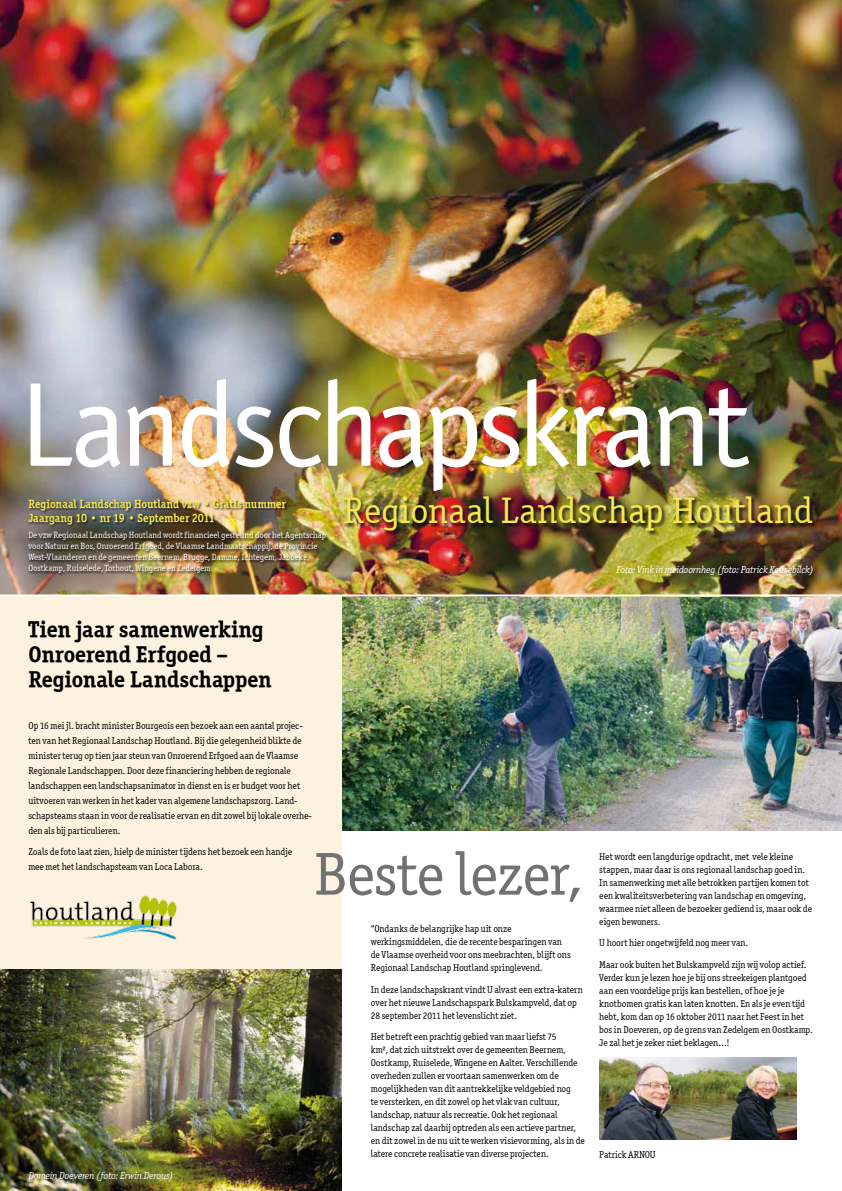
<style>
.page{position:relative;width:842px;height:1191px;background:#fff}
.page>*{position:absolute;margin:0;border:0;box-sizing:border-box;transform-origin:0 0}
.t1{font:120px "Officina Sans";letter-spacing:-.045em;color:#fff}
.t2{font:60.6px "Officina Serif ITCTT Book";letter-spacing:-.015em;color:#707172}
.t3{font:37px "Officina Serif ITCTT Book";color:#f4e74e}
.t4{font:23px/25px "Officina Serif ITCTT Bold";letter-spacing:-.005em;color:#000}
.t5{font:12px/14px "Officina Serif ITCTT Bold";letter-spacing:-.005em;color:#f4e74e;scale:.95 1}
.t6{font:10px/13px "Officina Serif ITCTT Book";color:#000;scale:.95 1}
.t7{font:10px "Officina Serif ITCTT Book Ita";letter-spacing:-.015em;color:#fff}
.t8{font:9px/11px "Officina Serif ITCTT Book";color:#fff;scale:.96 1}
</style>
<div class="page">
<img style="left:341px;top:596px;width:501px;height:235px">
<img style="left:0;top:0;width:842px;height:594px">
<img style="left:599px;top:1057px;width:198px;height:82px">
<div style="left:344px;top:496px;width:473px;height:40px;background:#000;opacity:.75"></div>
<div style="left:0;top:595px;width:341px;height:596px;background:#fdf1df"></div>
<hr style="left:0;top:594px;width:842px;height:2px;background:#fff">
<div style="left:28px;top:499px;width:301px;height:77px;background:#000;opacity:.75"></div>
<img style="left:30px;top:895px;width:147px;height:45px">
<img style="left:0;top:969px;width:341px;height:222px">
<h1 class="t1" style="left:19px;top:355px;width:731px">Landschapskrant</h1>
<h3 class="t3" style="left:343px;top:489px;width:472px">Regionaal Landschap Houtland</h3>
<p class="t5" style="left:28px;top:496px;width:273px">Regionaal Landschap Houtland vzw • Gratis nummer<br>Jaargang 10 • nr 19 • September 2011</p>
<p class="t8" style="left:28px;top:530px;width:312px">De vzw Regionaal Landschap Houtland wordt financieel gesteund door het Agentschap voor Natuur en Bos, Onroerend Erfgoed, de Vlaamse Landmaatschappij, de Provincie West-Vlaanderen en de gemeenten Beernem, Brugge, Damme, Ichtegem, Jabbeke, Oostkamp, Ruiselede, Torhout, Wingene en Zedelgem</p>
<p class="t7" style="left:616px;top:564px;width:199px">Foto: Vink in meidoornheg (foto: Patrick Keirsebilck)</p>
<h3 class="t4" style="left:28px;top:617px;width:245px">Tien jaar samenwerking<br>Onroerend Erfgoed –<br>Regionale Landschappen</h3>
<p class="t6" style="left:28px;top:718px;width:300px;line-height:15px">Op 16 mei jl. bracht minister Bourgeois een bezoek aan een aantal projec&shy;ten van het Regionaal Landschap Houtland. Bij die gelegenheid blikte de minister terug op tien jaar steun van Onroerend Erfgoed aan de Vlaamse Regionale Landschappen. Door deze financiering hebben de regionale landschappen een landschapsanimator in dienst en is er budget voor het uitvoeren van werken in het kader van algemene landschapszorg. Land&shy;schapsteams staan in voor de realisatie ervan en dit zowel bij lokale overhe&shy;den als bij particulieren.</p>
<p class="t6" style="left:28px;top:844px;width:279px;line-height:15px">Zoals de foto laat zien, hielp de minister tijdens het bezoek een handje mee met het landschapsteam van Loca Labora.</p>
<h2 class="t2" style="left:314px;top:839px;width:271px">Beste lezer,</h2>
<p class="t7" style="left:28px;top:1169px;width:147px">Domein Doeveren (foto: Erwin Derous)</p>
<p class="t6" style="left:371px;top:922px;width:212px">“Ondanks de belangrijke hap uit onze werkingsmiddelen, die de recente besparingen van de Vlaamse overheid voor ons meebrachten, blijft ons Regionaal Landschap Houtland springlevend.</p>
<p class="t6" style="left:371px;top:982px;width:225px">In deze landschapskrant vindt U alvast een extra-katern over het nieuwe Landschapspark Bulskampveld, dat op<br>28 september 2011 het levenslicht ziet.</p>
<p class="t6" style="left:371px;top:1030px;width:227px">Het betreft een prachtig gebied van maar liefst 75<br>km², dat zich uitstrekt over de gemeenten Beernem, Oostkamp, Ruiselede, Wingene en Aalter. Verschillende overheden zullen er voortaan samenwerken om de mogelijkheden van dit aantrekkelijke veldgebied nog<br>te versterken, en dit zowel op het vlak van cultuur, landschap, natuur als recreatie. Ook het regionaal landschap zal daarbij optreden als een actieve partner, en dit zowel in de nu uit te werken visievorming, als in de latere concrete realisatie van diverse projecten.</p>
<p class="t6" style="left:599px;top:850px;width:225px">Het wordt een langdurige opdracht, met vele kleine stappen, maar daar is ons regionaal landschap goed in.<br>In samenwerking met alle betrokken partijen komen tot een kwaliteitsverbetering van landschap en omgeving, waarmee niet alleen de bezoeker gediend is, maar ook de eigen bewoners.</p>
<p class="t6" style="left:599px;top:932px;width:220px;line-height:21.5px">U hoort hier ongetwijfeld nog meer van.<br>Maar ook buiten het Bulskampveld zijn wij volop actief.</p>
<p class="t6" style="left:599px;top:971px;width:226px">Verder kun je lezen hoe je bij ons streekeigen plantgoed aan een voordelige prijs kan bestellen, of hoe je je knotbomen gratis kan laten knotten. En als je even tijd hebt, kom dan op 16 oktober 2011 naar het Feest in het bos in Doeveren, op de grens van Zedelgem en Oostkamp.<br>Je zal het je zeker niet beklagen…!</p>
<p class="t6" style="left:599px;top:1147px;width:61px">Patrick ARNOU</p>
</div>
